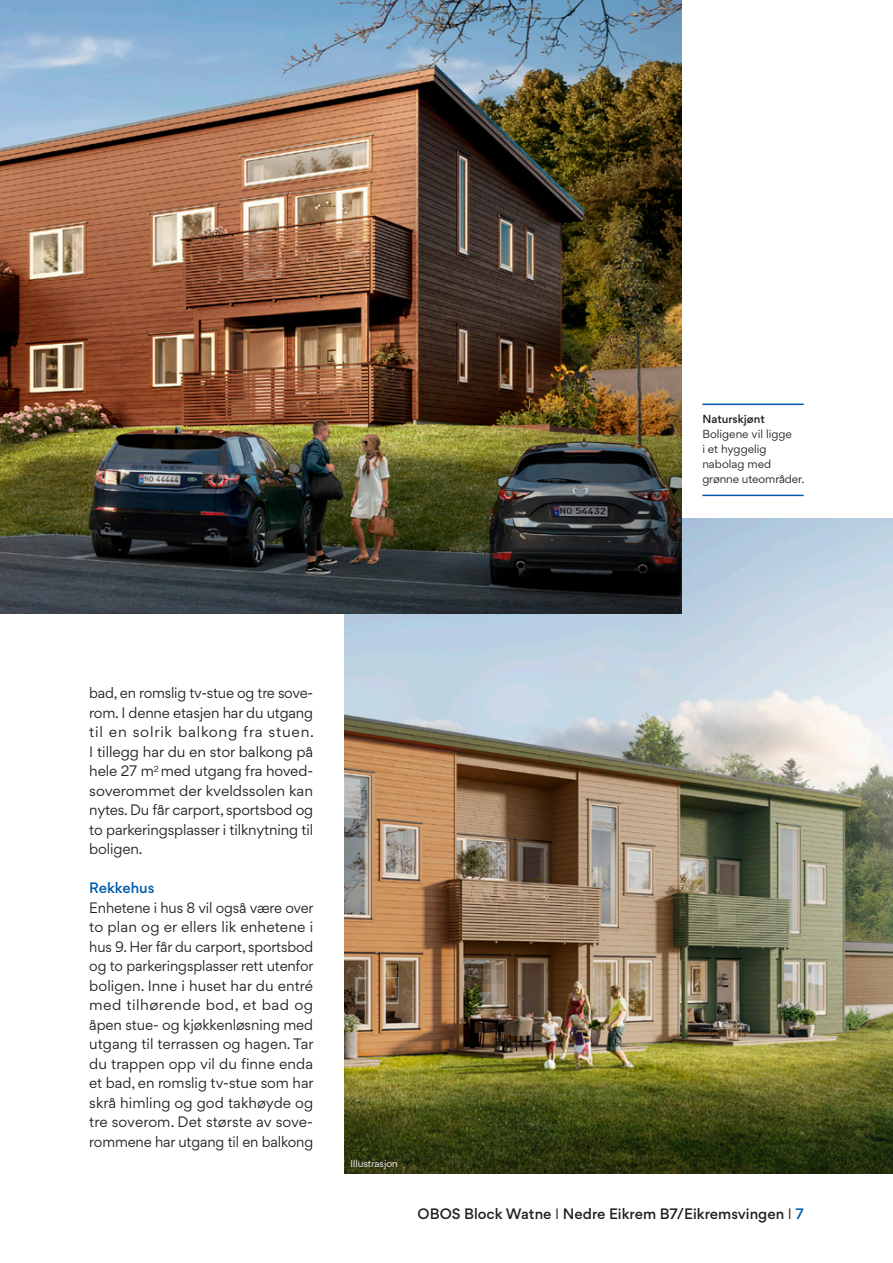
<style>
.page{position:relative;width:893px;height:1263px;background:#fff}
.page>*{position:absolute;margin:0;border:0;box-sizing:border-box;transform-origin:0 0}
.t1{font:13.5px/19.5px "Gordita";letter-spacing:-.01em;color:#231f20}
.t2{font:500 13.5px "Gordita";color:#231f20}
.t3{font:500 13.5px "Gordita";color:#015aaa}
.t4{font:10.5px/15px "Gordita";color:#231f20}
.t5{font:500 10.5px "Gordita";color:#231f20}
.t6{font:9px "Gordita";color:#fff}
.s1{font-weight:400}
.s2{color:#015aaa}
</style>
<div class="page">
<img style="left:344px;top:519px;width:549px;height:655px">
<img style="left:0;top:0;width:681px;height:614px">
<hr style="left:702px;top:404px;width:102px;height:1px;background:#015aaa">
<hr style="left:702px;top:495px;width:102px;height:1px;background:#015aaa">
<p class="t5" style="left:702px;top:411px;width:64px">Naturskjønt</p>
<p class="t4" style="left:702px;top:427px;width:104px">Boligene vil ligge<br>i et hyggelig nabolag med grønne uteområder.</p>
<p class="t1" style="left:89px;top:683px;width:226px">bad, en romslig tv-stue og tre sove&shy;rom. I denne etasjen har du utgang til en solrik balkong fra stuen.<br>I tillegg har du en stor balkong på hele 27 m<sup>2</sup> med utgang fra hoved&shy;soverommet der kveldssolen kan nytes. Du får carport, sportsbod og to parkeringsplasser i tilknytning til boligen.</p>
<p class="t3" style="left:89px;top:878px;width:67px">Rekkehus</p>
<p class="t1" style="left:89px;top:897px;width:226px;text-align:justify">Enhetene i hus 8 vil også være over to plan og er ellers lik enhetene i hus 9. Her får du carport, sportsbod og to parkeringsplasser rett utenfor boligen. Inne i huset har du entré med tilhørende bod, et bad og åpen stue- og kjøkkenløsning med utgang til terrassen og hagen. Tar du trappen opp vil du finne enda et bad, en romslig tv-stue som har skrå himling og god takhøyde og tre soverom. Det største av sove&shy;rommene har utgang til en balkong</p>
<p class="t6" style="left:350px;top:1156px;width:49px">Illustrasjon</p>
<p class="t2" style="left:418px;top:1204px;width:388px">OBOS Block Watne <span class="s1">I</span> Nedre Eikrem B7/Eikremsvingen <span class="s1">I</span> <span class="s2">7</span></p>
</div>
